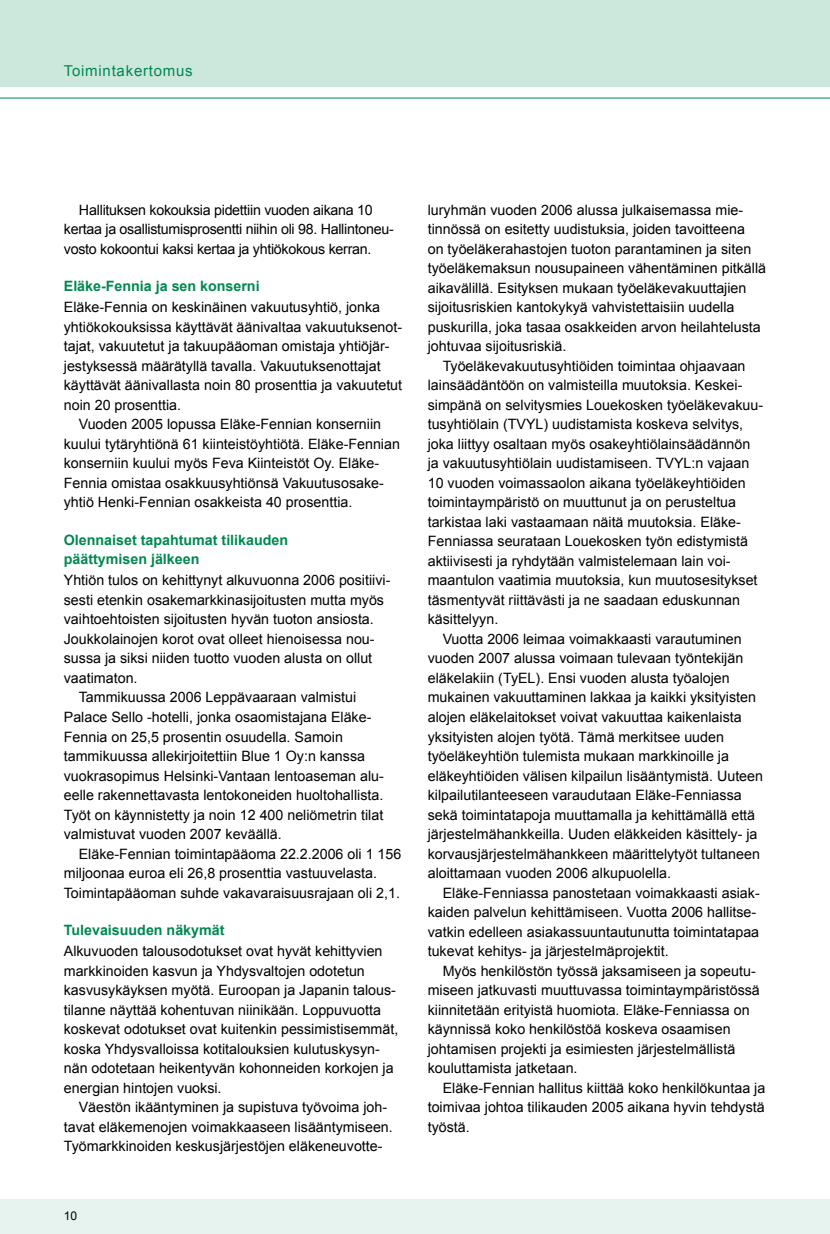
<style>
.page{position:relative;width:830px;height:1234px;background:#fff}
.page>*{position:absolute;margin:0;border:0;box-sizing:border-box;transform-origin:0 0}
.t1{font:15px "Arial";letter-spacing:.05em;color:#008851}
.t2{font:14.25px/19.5px "Arial";color:#000}
.t3{font:14.25px/19.5px "Arial";letter-spacing:-.02em;color:#000}
.t4{font:700 14.25px/19.5px "Arial";color:#008851}
.t5{font:12px "Arial";color:#000}
</style>
<div class="page">
<div style="left:0;top:1199px;width:829px;height:34px;background:#e6f3ee"></div>
<div style="left:0;top:0;width:829px;height:87px;background:#cce7dc"></div>
<hr style="left:0;top:98px;width:829px;height:1px;background:#008851">
<hr style="left:829px;top:1199px;width:1px;height:34px;background:#7ac1a5">
<hr style="left:829px;top:0;width:1px;height:87px;background:#269a6b">
<p class="t1" style="left:64px;top:63px;width:130px">Toimintakertomus</p>
<p class="t3" style="left:64px;top:200px;width:331px;text-indent:15px">Hallituksen kokouksia pidettiin vuoden aikana 10 kertaa ja osallistumisprosentti niihin oli 98. Hallintoneu&shy;vosto kokoontui kaksi kertaa ja yhtiökokous kerran.</p>
<p class="t4" style="left:64px;top:276px;width:197px">Eläke-Fennia ja sen konserni</p>
<p class="t2" style="left:64px;top:297px;width:340px">Eläke-Fennia on keskinäinen vakuutusyhtiö, jonka yhtiökokouksissa käyttävät äänivaltaa vakuutuksenot&shy;tajat, vakuutetut ja takuupääoman omistaja yhtiöjär&shy;jestyksessä määrätyllä tavalla. Vakuutuksenottajat käyttävät äänivallasta noin 80 prosenttia ja vakuutetut noin 20 prosenttia.</p>
<p class="t2" style="left:64px;top:414px;width:337px;text-indent:15px">Vuoden 2005 lopussa Eläke-Fennian konserniin kuului tytäryhtiönä 61 kiinteistöyhtiötä. Eläke-Fennian konserniin kuului myös Feva Kiinteistöt Oy. Eläke-Fennia omistaa osakkuusyhtiönsä Vakuutusosake&shy;yhtiö Henki-Fennian osakkeista 40 prosenttia.</p>
<p class="t4" style="left:64px;top:530px;width:226px">Olennaiset tapahtumat tilikauden päättymisen jälkeen</p>
<p class="t2" style="left:64px;top:570px;width:328px">Yhtiön tulos on kehittynyt alkuvuonna 2006 positiivi-</p>
<p class="t2" style="left:64px;top:590px;width:321px">sesti etenkin osakemarkkinasijoitusten mutta myös</p>
<p class="t2" style="left:64px;top:609px;width:311px">vaihtoehtoisten sijoitusten hyvän tuoton ansiosta.</p>
<p class="t2" style="left:64px;top:629px;width:312px">Joukkolainojen korot ovat olleet hienoisessa nou-</p>
<p class="t2" style="left:64px;top:648px;width:310px">sussa ja siksi niiden tuotto vuoden alusta on ollut</p>
<p class="t2" style="left:64px;top:668px;width:75px">vaatimaton.</p>
<p class="t2" style="left:79px;top:687px;width:279px">Tammikuussa 2006 Leppävaaraan valmistui</p>
<p class="t2" style="left:64px;top:707px;width:309px">Palace Sello -hotelli, jonka osaomistajana Eläke-</p>
<p class="t2" style="left:64px;top:726px;width:280px">Fennia on 25,5 prosentin osuudella. Samoin</p>
<p class="t2" style="left:64px;top:746px;width:302px">tammikuussa allekirjoitettiin Blue 1 Oy:n kanssa</p>
<p class="t2" style="left:64px;top:765px;width:321px">vuokrasopimus Helsinki-Vantaan lentoaseman alu-</p>
<p class="t2" style="left:64px;top:785px;width:321px">eelle rakennettavasta lentokoneiden huoltohallista.</p>
<p class="t2" style="left:64px;top:804px;width:321px">Työt on käynnistetty ja noin 12 400 neliömetrin tilat</p>
<p class="t2" style="left:64px;top:824px;width:219px">valmistuvat vuoden 2007 keväällä.</p>
<p class="t2" style="left:79px;top:843px;width:324px">Eläke-Fennian toimintapääoma 22.2.2006 oli 1 156</p>
<p class="t2" style="left:64px;top:863px;width:314px">miljoonaa euroa eli 26,8 prosenttia vastuuvelasta.</p>
<p class="t2" style="left:64px;top:882px;width:337px">Toimintapääoman suhde vakavaraisuusrajaan oli 2,1.</p>
<p class="t4" style="left:64px;top:920px;width:162px">Tulevaisuuden näkymät</p>
<p class="t2" style="left:64px;top:941px;width:336px">Alkuvuoden talousodotukset ovat hyvät kehittyvien markkinoiden kasvun ja Yhdysvaltojen odotetun kasvusykäyksen myötä. Euroopan ja Japanin talous&shy;tilanne näyttää kohentuvan niinikään. Loppuvuotta koskevat odotukset ovat kuitenkin pessimistisemmät, koska Yhdysvalloissa kotitalouksien kulutuskysyn&shy;nän odotetaan heikentyvän kohonneiden korkojen ja energian hintojen vuoksi.</p>
<p class="t2" style="left:64px;top:1097px;width:330px;text-indent:15px">Väestön ikääntyminen ja supistuva työvoima joh&shy;tavat eläkemenojen voimakkaaseen lisääntymiseen.<br>Työmarkkinoiden keskusjärjestöjen eläkeneuvotte-</p>
<p class="t5" style="left:64px;top:1208px;width:15px">10</p>
<p class="t2" style="left:427px;top:200px;width:340px">luryhmän vuoden 2006 alussa julkaisemassa mie&shy;tinnössä on esitetty uudistuksia, joiden tavoitteena<br>on työeläkerahastojen tuoton parantaminen ja siten työeläkemaksun nousupaineen vähentäminen pitkällä aikavälillä. Esityksen mukaan työeläkevakuuttajien sijoitusriskien kantokykyä vahvistettaisiin uudella puskurilla, joka tasaa osakkeiden arvon heilahtelusta johtuvaa sijoitusriskiä.</p>
<p class="t2" style="left:427px;top:356px;width:337px;text-indent:15px">Työeläkevakuutusyhtiöiden toimintaa ohjaavaan lainsäädäntöön on valmisteilla muutoksia. Keskei&shy;simpänä on selvitysmies Louekosken työeläkevakuu&shy;tusyhtiölain (TVYL) uudistamista koskeva selvitys, joka liittyy osaltaan myös osakeyhtiölainsäädännön ja vakuutusyhtiölain uudistamiseen. TVYL:n vajaan 10 vuoden voimassaolon aikana työeläkeyhtiöiden toimintaympäristö on muuttunut ja on perusteltua tarkistaa laki vastaamaan näitä muutoksia. Eläke-Fenniassa seurataan Louekosken työn edistymistä aktiivisesti ja ryhdytään valmistelemaan lain voi&shy;maantulon vaatimia muutoksia, kun muutosesitykset täsmentyvät riittävästi ja ne saadaan eduskunnan käsittelyyn.</p>
<p class="t2" style="left:427px;top:629px;width:337px;text-indent:15px">Vuotta 2006 leimaa voimakkaasti varautuminen vuoden 2007 alussa voimaan tulevaan työntekijän eläkelakiin (TyEL). Ensi vuoden alusta työalojen mukainen vakuuttaminen lakkaa ja kaikki yksityisten alojen eläkelaitokset voivat vakuuttaa kaikenlaista yksityisten alojen työtä. Tämä merkitsee uuden työeläkeyhtiön tulemista mukaan markkinoille ja eläkeyhtiöiden välisen kilpailun lisääntymistä. Uuteen kilpailutilanteeseen varaudutaan Eläke-Fenniassa sekä toimintatapoja muuttamalla ja kehittämällä että järjestelmähankkeilla. Uuden eläkkeiden käsittely- ja korvausjärjestelmähankkeen määrittelytyöt tultaneen aloittamaan vuoden 2006 alkupuolella.</p>
<p class="t2" style="left:427px;top:882px;width:333px;text-indent:15px">Eläke-Fenniassa panostetaan voimakkaasti asiak&shy;kaiden palvelun kehittämiseen. Vuotta 2006 hallitse&shy;vatkin edelleen asiakassuuntautunutta toimintatapaa tukevat kehitys- ja järjestelmäprojektit.</p>
<p class="t2" style="left:427px;top:960px;width:333px;text-indent:15px">Myös henkilöstön työssä jaksamiseen ja sopeutu&shy;miseen jatkuvasti muuttuvassa toimintaympäristössä kiinnitetään erityistä huomiota. Eläke-Fenniassa on käynnissä koko henkilöstöä koskeva osaamisen johtamisen projekti ja esimiesten järjestelmällistä kouluttamista jatketaan.</p>
<p class="t2" style="left:427px;top:1077px;width:339px;text-align:justify;text-indent:15px">Eläke-Fennian hallitus kiittää koko henkilökuntaa ja toimivaa johtoa tilikauden 2005 aikana hyvin tehdystä työstä.</p>
</div>
